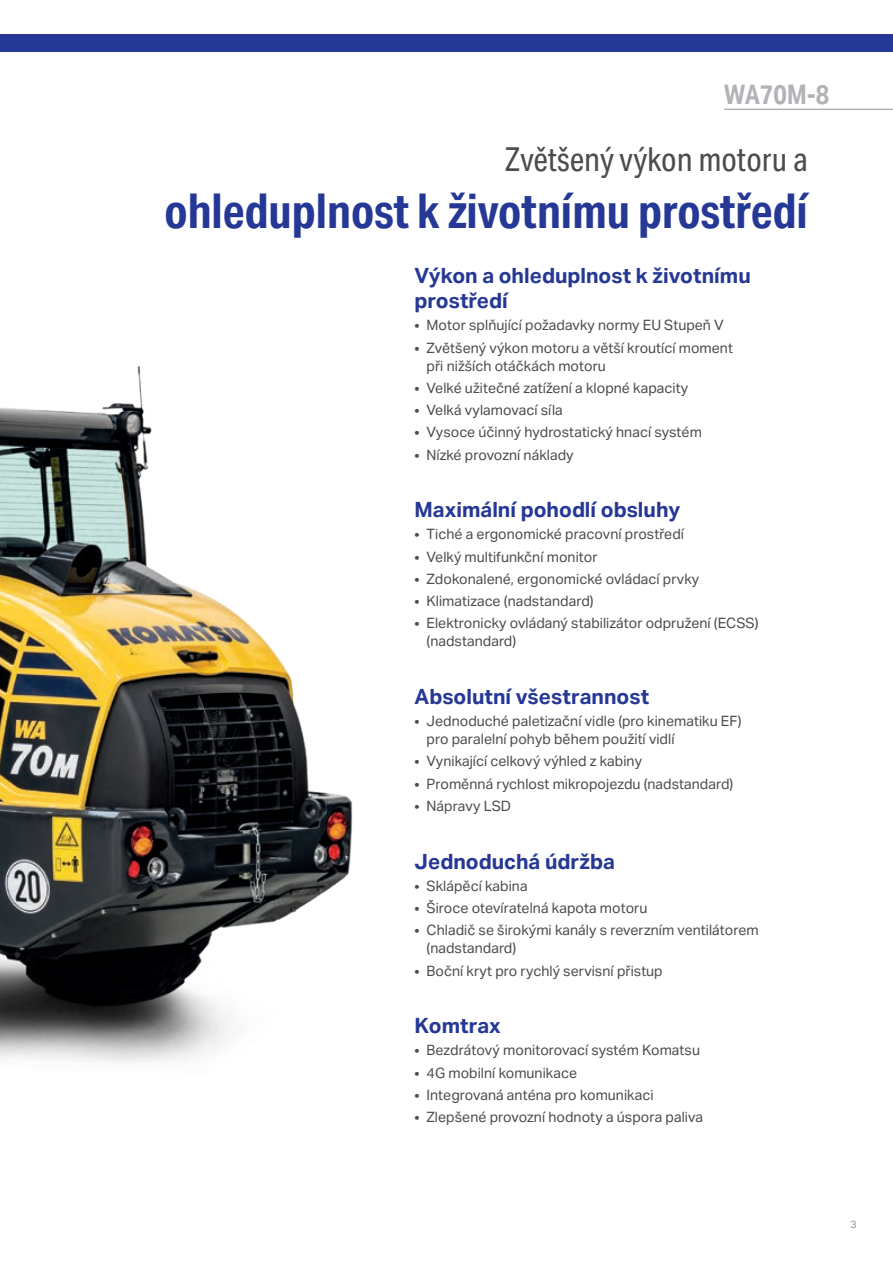
<style>
.page{position:relative;width:893px;height:1263px;background:#fff}
.page>*{position:absolute;margin:0;border:0;box-sizing:border-box;transform-origin:0 0}
.t1{font:700 48px "Aktiv Grotesk Cd";color:#263895}
.t2{font:33px "Aktiv Grotesk Cd";color:#4b4c4d}
.t3{font:700 27px "Aktiv Grotesk Cd";color:#b2b3b7}
.t4{font:700 21px/25.2px "Aktiv Grotesk";color:#263895}
.t5{font:14.25px/18px "Aktiv Grotesk";color:#4b4c4d}
.t6{font:10.5px "Aktiv Grotesk";color:#939598}
</style>
<div class="page">
<img style="left:0;top:366px;width:353px;height:697px">
<hr style="left:724px;top:109px;width:169px;height:1px;background:#b2b3b7">
<div style="left:0;top:34px;width:893px;height:17px;background:#263895"></div>
<h3 class="t3" style="left:724px;top:79px;width:107px">WA70M-8</h3>
<h2 class="t2" style="left:505px;top:141px;width:304px">Zvětšený výkon motoru a</h2>
<h1 class="t1" style="left:164px;top:184px;width:645px">ohleduplnost k životnímu prostředí</h1>
<h3 class="t4" style="left:415px;top:263px;width:338px">Výkon a ohleduplnost k životnímu prostředí</h3>
<p class="t5" style="left:415px;top:316px;width:311px">• Motor splňující požadavky normy EU Stupeň V</p>
<p class="t5" style="left:427px;top:339px;width:308px;text-indent:-12px">• Zvětšený výkon motoru a větší kroutící moment při nižších otáčkách motoru</p>
<p class="t5" style="left:415px;top:379px;width:275px">• Velké užitečné zatížení a klopné kapacity</p>
<p class="t5" style="left:415px;top:401px;width:150px">• Velká vylamovací síla</p>
<p class="t5" style="left:415px;top:423px;width:289px">• Vysoce účinný hydrostatický hnací systém</p>
<p class="t5" style="left:415px;top:446px;width:160px">• Nízké provozní náklady</p>
<h3 class="t4" style="left:415px;top:497px;width:267px">Maximální pohodlí obsluhy</h3>
<p class="t5" style="left:415px;top:525px;width:271px">• Tiché a ergonomické pracovní prostředí</p>
<p class="t5" style="left:415px;top:548px;width:185px">• Velký multifunkční monitor</p>
<p class="t5" style="left:415px;top:570px;width:286px">• Zdokonalené, ergonomické ovládací prvky</p>
<p class="t5" style="left:415px;top:592px;width:180px">• Klimatizace (nadstandard)</p>
<p class="t5" style="left:427px;top:614px;width:333px;text-indent:-12px">• Elektronicky ovládaný stabilizátor odpružení (ECSS) (nadstandard)</p>
<h3 class="t4" style="left:415px;top:684px;width:236px">Absolutní všestrannost</h3>
<p class="t5" style="left:427px;top:712px;width:316px;text-indent:-12px">• Jednoduché paletizační vidle (pro kinematiku EF) pro paralelní pohyb během použití vidlí</p>
<p class="t5" style="left:415px;top:752px;width:229px">• Vynikající celkový výhled z kabiny</p>
<p class="t5" style="left:415px;top:775px;width:320px">• Proměnná rychlost mikropojezdu (nadstandard)</p>
<p class="t5" style="left:415px;top:797px;width:98px">• Nápravy LSD</p>
<h3 class="t4" style="left:415px;top:849px;width:202px">Jednoduchá údržba</h3>
<p class="t5" style="left:415px;top:877px;width:115px">• Sklápěcí kabina</p>
<p class="t5" style="left:415px;top:899px;width:234px">• Široce otevíratelná kapota motoru</p>
<p class="t5" style="left:427px;top:921px;width:334px;text-indent:-12px">• Chladič se širokými kanály s reverzním ventilátorem (nadstandard)</p>
<p class="t5" style="left:415px;top:961px;width:250px">• Boční kryt pro rychlý servisní přistup</p>
<h3 class="t4" style="left:415px;top:1013px;width:88px">Komtrax</h3>
<p class="t5" style="left:415px;top:1041px;width:287px">• Bezdrátový monitorovací systém Komatsu</p>
<p class="t5" style="left:415px;top:1064px;width:164px">• 4G mobilní komunikace</p>
<p class="t5" style="left:415px;top:1086px;width:240px">• Integrovaná anténa pro komunikaci</p>
<p class="t5" style="left:415px;top:1108px;width:290px">• Zlepšené provozní hodnoty a úspora paliva</p>
<p class="t6" style="left:850px;top:1218px;width:8px">3</p>
</div>
